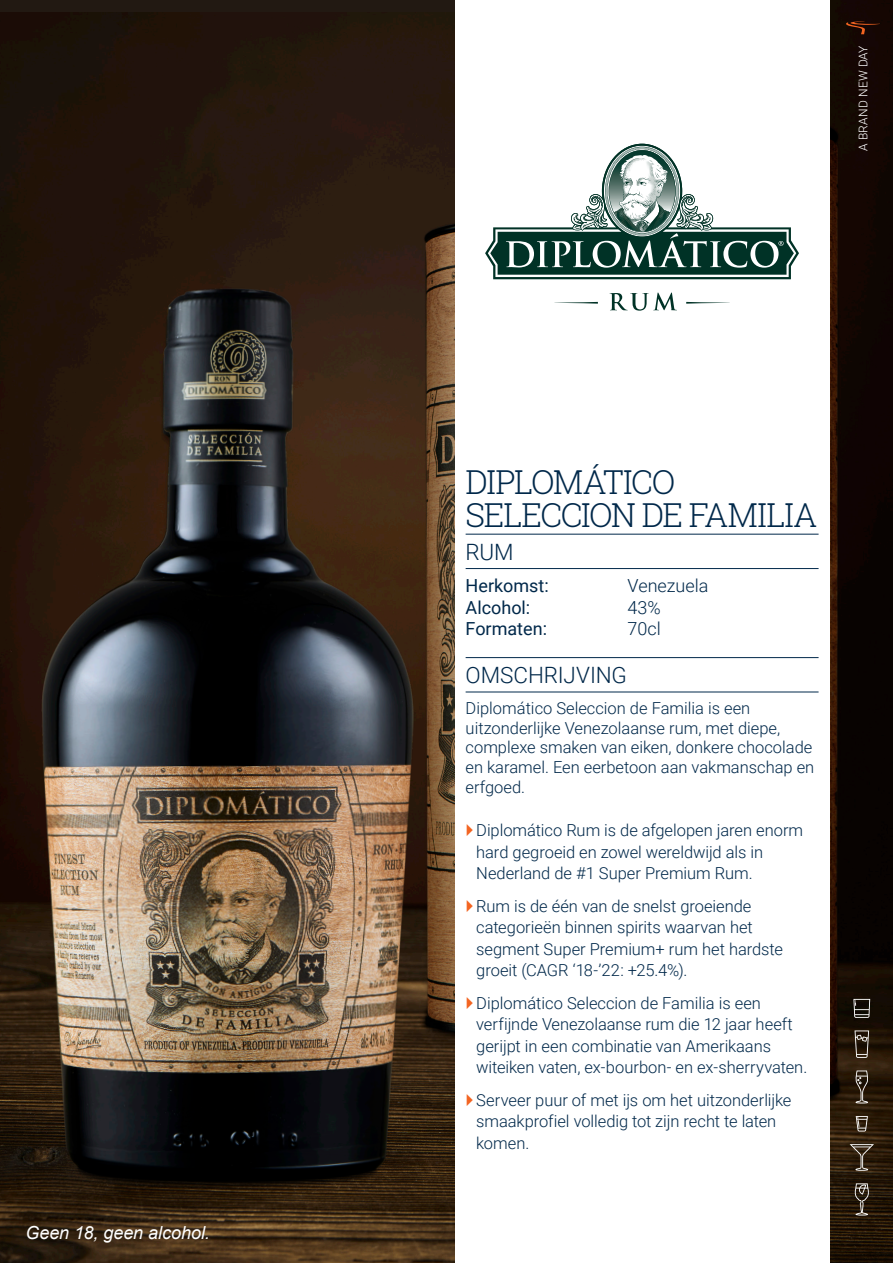
<style>
.page{position:relative;width:893px;height:1263px;background:#fff}
.page>*{position:absolute;margin:0;border:0;box-sizing:border-box;transform-origin:0 0}
.t1{font:300 33px/33px "Roboto Slab";letter-spacing:-.04em;color:#00284a}
.t2{font:300 22.5px "Roboto";letter-spacing:-.005em;color:#00284a}
.t3{font:18px "Roboto";color:#00284a}
.t4{font:italic 18px "Arial";letter-spacing:-.005em;color:#fff}
.t5{font:300 18px "Roboto";color:#00284a}
.t6{font:300 16.5px/21.6px "Roboto";color:#00284a}
.t7{font:300 12px "Roboto";letter-spacing:.015em;color:#fff}
</style>
<div class="page">
<img style="left:0;top:13px;width:455px;height:1250px">
<img style="left:830px;top:0;width:63px;height:1263px">
<svg style="left:554px;top:302px;width:44px;height:2px"></svg>
<svg style="left:686px;top:302px;width:44px;height:2px"></svg>
<svg style="left:610px;top:292px;width:67px;height:19px"></svg>
<svg style="left:485px;top:144px;width:314px;height:135px"></svg>
<img style="left:575px;top:212px;width:20px;height:16px">
<img style="left:689px;top:212px;width:20px;height:16px">
<svg style="left:845px;top:21px;width:35px;height:13px"></svg>
<img style="left:0;top:272px;width:455px;height:927px">
<svg style="left:850px;top:1144px;width:24px;height:27px"></svg>
<svg style="left:854px;top:1183px;width:15px;height:32px"></svg>
<svg style="left:856px;top:1116px;width:12px;height:15px"></svg>
<svg style="left:853px;top:999px;width:17px;height:19px"></svg>
<svg style="left:854px;top:1030px;width:15px;height:28px"></svg>
<svg style="left:855px;top:1070px;width:14px;height:33px"></svg>
<hr style="left:466px;top:534px;width:353px;height:1px;background:#00284a">
<hr style="left:466px;top:568px;width:353px;height:1px;background:#00284a">
<hr style="left:466px;top:657px;width:353px;height:1px;background:#00284a">
<hr style="left:466px;top:692px;width:353px;height:1px;background:#00284a">
<p class="t4" style="left:26px;top:1221px;width:186px">Geen 18, geen alcohol.</p>
<p class="t7" style="left:855px;top:151px;width:107px;rotate:-90deg">A BRAND NEW DAY</p>
<h1 class="t1" style="left:466px;top:464px;width:353px">DIPLOMÁTICO<br>SELECCION DE FAMILIA</h1>
<h2 class="t2" style="left:466px;top:536px;width:50px">RUM</h2>
<p class="t3" style="left:466px;top:573px;width:85px">Herkomst:</p>
<p class="t5" style="left:628px;top:573px;width:82px">Venezuela</p>
<p class="t3" style="left:466px;top:595px;width:66px">Alcohol:</p>
<p class="t5" style="left:628px;top:595px;width:35px">43%</p>
<p class="t3" style="left:466px;top:616px;width:83px">Formaten:</p>
<p class="t5" style="left:628px;top:616px;width:35px">70cl</p>
<h2 class="t2" style="left:466px;top:659px;width:163px">OMSCHRIJVING</h2>
<p class="t6" style="left:466px;top:697px;width:350px;line-height:19.8px">Diplomático Seleccion de Familia is een uitzonderlijke Venezolaanse rum, met diepe, complexe smaken van eiken, donkere chocolade en karamel. Een eerbetoon aan vakmanschap en erfgoed.</p>
<p class="t6" style="left:476px;top:819px;width:328px">Diplomático Rum is de afgelopen jaren enorm hard gegroeid en zowel wereldwijd als in<br>Nederland de #1 Super Premium Rum.</p>
<p class="t6" style="left:476px;top:894px;width:308px">Rum is de één van de snelst groeiende categorieën binnen spirits waarvan het segment Super Premium+ rum het hardste groeit (CAGR ‘18-’22: +25.4%).</p>
<p class="t6" style="left:476px;top:991px;width:333px">Diplomático Seleccion de Familia is een verfijnde Venezolaanse rum die 12 jaar heeft gerijpt in een combinatie van Amerikaans witeiken vaten, ex-bourbon- en ex-sherryvaten.</p>
<p class="t6" style="left:476px;top:1088px;width:317px">Serveer puur of met ijs om het uitzonderlijke smaakprofiel volledig tot zijn recht te laten komen.</p>
</div>
